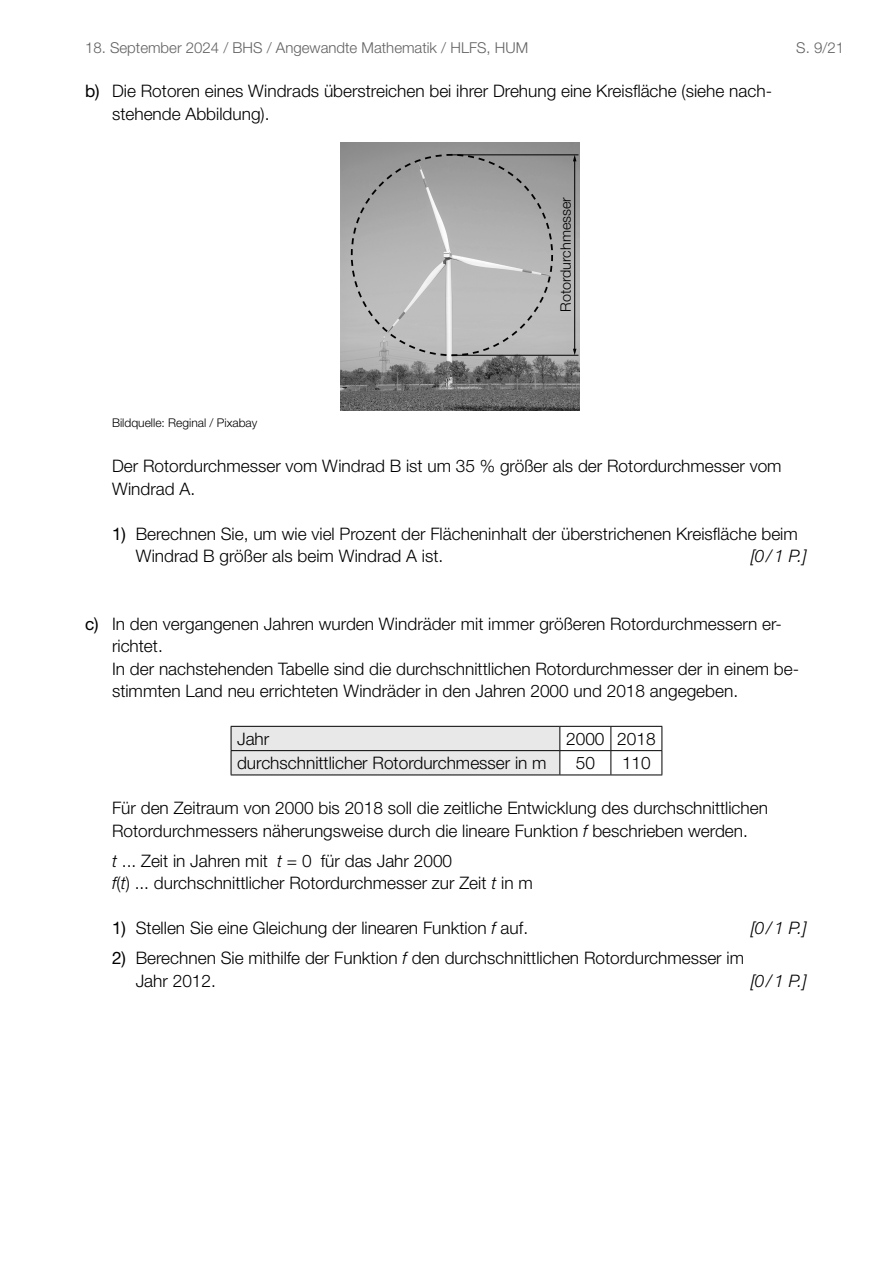
<style>
.page{position:relative;width:893px;height:1263px;background:#fff}
.page>*{position:absolute;margin:0;border:0;box-sizing:border-box;transform-origin:0 0}
.t1{font:300 17.25px/22.5px "Helvetica Neue LT Pro";color:#000}
.t2{font:italic 300 17.25px "Helvetica Neue LT Pro";color:#000}
.t3{font:300 15px "Helvetica Neue LT Std";color:#626262}
.t4{font:300 14.4px "Helvetica Neue LT Pro";color:#000}
.t5{font:300 12px "Helvetica Neue LT Pro";color:#000}
.s1{font-family:"Helvetica Neue LT Pro"}
.s2{font-weight:400}
.s3{font-style:italic}
</style>
<div class="page">
<img style="left:341px;top:142px;width:238px;height:268px">
<hr style="left:452px;top:155px;width:126px;height:1px;background:#000">
<hr style="left:452px;top:355px;width:126px;height:1px;background:#000">
<hr style="left:574px;top:160px;width:1px;height:190px;background:#000">
<svg style="left:573px;top:155px;width:3px;height:6px"></svg>
<svg style="left:573px;top:349px;width:3px;height:6px"></svg>
<hr style="left:560px;top:726px;width:51px;height:1px;background:#000">
<hr style="left:611px;top:726px;width:51px;height:1px;background:#000">
<hr style="left:560px;top:750px;width:51px;height:1px;background:#000">
<div style="left:231px;top:726px;width:329px;height:48px;background:#e8e8e8"></div>
<hr style="left:611px;top:750px;width:51px;height:1px;background:#000">
<svg style="left:610px;top:727px;width:1px;height:47px"></svg>
<svg style="left:661px;top:727px;width:1px;height:47px"></svg>
<hr style="left:231px;top:774px;width:329px;height:1px;background:#000">
<hr style="left:560px;top:774px;width:51px;height:1px;background:#000">
<hr style="left:611px;top:774px;width:51px;height:1px;background:#000">
<p class="t3" style="left:85px;top:39px;width:445px">18. September 2024 / BHS / Angewandte Mathematik / HLFS, HUM</p>
<p class="t3" style="left:796px;top:39px;width:49px">S. <span class="s1">9</span>/21</p>
<p class="t1" style="left:112px;top:80px;width:659px;text-indent:-27px"><span class="s2">b)</span> Die Rotoren eines Windrads überstreichen bei ihrer Drehung eine Kreisfläche (siehe nach&shy;stehende Abbildung).</p>
<p class="t4" style="left:557px;top:312px;width:116px;rotate:-90deg">Rotordurchmesser</p>
<p class="t5" style="left:112px;top:416px;width:147px">Bildquelle: Reginal / Pixabay</p>
<p class="t1" style="left:112px;top:455px;width:671px">Der Rotordurchmesser vom Windrad B ist um 35 % größer als der Rotordurchmesser vom<br>Windrad A.</p>
<p class="t1" style="left:136px;top:522px;width:664px;text-indent:-24px"><span class="s2">1)</span> Berechnen Sie, um wie viel Prozent der Flächeninhalt der überstrichenen Kreisfläche beim<br>Windrad B größer als beim Windrad A ist.</p>
<p class="t2" style="left:751px;top:546px;width:57px">[0/1 P.]</p>
<p class="t1" style="left:112px;top:612px;width:688px;text-indent:-27px"><span class="s2">c)</span> In den vergangenen Jahren wurden Windräder mit immer größeren Rotordurchmessern er&shy;richtet.<br>In der nachstehenden Tabelle sind die durchschnittlichen Rotordurchmesser der in einem be&shy;stimmten Land neu errichteten Windräder in den Jahren 2000 und 2018 angegeben.</p>
<p class="t1" style="left:237px;top:727px;width:34px">Jahr</p>
<p class="t1" style="left:566px;top:727px;width:91px">2000 2018</p>
<p class="t1" style="left:237px;top:751px;width:311px">durchschnittlicher Rotordurchmesser in m</p>
<p class="t1" style="left:576px;top:751px;width:21px">50</p>
<p class="t1" style="left:622px;top:751px;width:30px">110</p>
<p class="t1" style="left:112px;top:796px;width:657px">Für den Zeitraum von 2000 bis 2018 soll die zeitliche Entwicklung des durchschnittlichen<br>Rotordurchmessers näherungsweise durch die lineare Funktion <span class="s3">f</span> beschrieben werden.</p>
<p class="t1" style="left:112px;top:849px;width:422px"><span class="s3">t</span> ... Zeit in Jahren mit <span class="s3">t</span> = 0 für das Jahr 2000<br><span class="s3">f</span>(<span class="s3">t</span>) ... durchschnittlicher Rotordurchmesser zur Zeit <span class="s3">t</span> in m</p>
<p class="t1" style="left:112px;top:916px;width:418px"><span class="s2">1)</span> Stellen Sie eine Gleichung der linearen Funktion <span class="s3">f</span> auf.</p>
<p class="t2" style="left:751px;top:918px;width:57px">[0/1 P.]</p>
<p class="t1" style="left:136px;top:946px;width:610px;text-indent:-24px"><span class="s2">2)</span> Berechnen Sie mithilfe der Funktion <span class="s3">f</span> den durchschnittlichen Rotordurchmesser im<br>Jahr 2012.</p>
<p class="t2" style="left:751px;top:970px;width:57px">[0/1 P.]</p>
</div>
